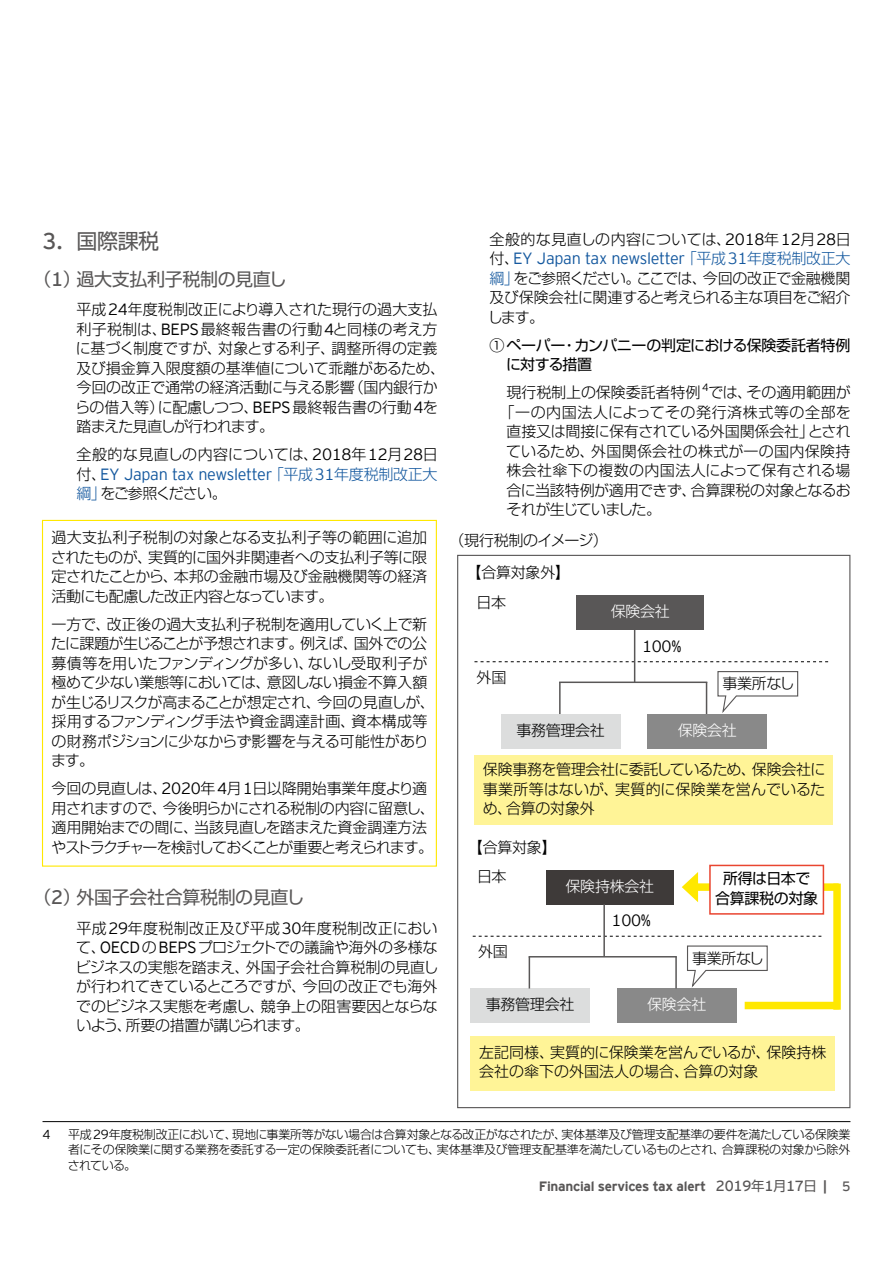
<style>
.page{position:relative;width:893px;height:1263px;background:#fff}
.page>*{position:absolute;margin:0;border:0;box-sizing:border-box;transform-origin:0 0}
.t1{font:21px "Shin Go Pro";color:#595757}
.t2{font:18px "Shin Go Pro";letter-spacing:-.02em;color:#595757}
.t3{font:300 16.2px "EY Interstate";letter-spacing:-.02em;color:#15599f}
.t4{font:300 16.2px "EY Interstate";letter-spacing:-.02em;color:#000}
.t5{font:300 15px/19.5px "Shin Go Pro";letter-spacing:-.015em;color:#000;text-align:justify}
.t6{font:300 15px/19.5px "Shin Go Pro";letter-spacing:-.04em;color:#000}
.t7{font:300 15px "Shin Go Pro";letter-spacing:.025em;color:#000}
.t8{font:15px/19.5px "Shin Go Pro";letter-spacing:-.025em;color:#000}
.t9{font:300 15px "Shin Go Pro";letter-spacing:.04em;color:#000}
.t10{font:300 15px "Shin Go Pro";letter-spacing:.02em;color:#000}
.t11{font:300 15px "Shin Go Pro";letter-spacing:-.02em;color:#fff}
.t12{font:300 15px "Shin Go Pro";letter-spacing:-.075em;color:#000}
.t13{font:300 15px "Shin Go Pro";letter-spacing:-.06em;color:#000}
.t14{font:300 15px "Shin Go Pro";letter-spacing:-.035em;color:#000}
.t15{font:700 13.5px "EY Interstate";letter-spacing:-.02em;color:#595757}
.t16{font:300 13.05px "EY Interstate";color:#000}
.t17{font:300 12px/15.8px "Shin Go Pro";letter-spacing:-.03em;color:#000;text-align:justify}
.t18{font:300 10.5px "EY Interstate";color:#000}
.s1{font-family:"EY Interstate";font-size:22.8px}
.s2{font-family:"EY Interstate";font-size:19.5px}
.s3{font-family:"EY Interstate";font-size:16.2px}
.s4{font-family:"Shin Go Pro";font-size:15px;color:#000}
.s5{font-family:"Shin Go Pro";font-size:15px}
.s6{color:#15599f}
.s7{font-family:"EY Interstate";font-size:13.05px}
.s8{font-weight:400;font-size:14.7px}
.s9{font-family:"Shin Go Pro";font-weight:400}
.s10{font-weight:400}
</style>
<div class="page">
<hr style="left:43px;top:1121px;width:807px;height:1px;background:#000">
<div style="left:42px;top:520px;width:395px;height:347px;border:1px solid #ffe800"></div>
<div style="left:576px;top:596px;width:128px;height:34px;background:#595757"></div>
<div style="left:474px;top:756px;width:359px;height:69px;background:#fff497"></div>
<div style="left:501px;top:714px;width:119px;height:34px;background:#dcdddd"></div>
<div style="left:648px;top:714px;width:119px;height:34px;background:#898989"></div>
<svg style="left:474px;top:661px;width:354px;height:1px"></svg>
<hr style="left:634px;top:630px;width:1px;height:52px;background:#595757">
<hr style="left:706px;top:682px;width:1px;height:32px;background:#595757">
<hr style="left:559px;top:682px;width:2px;height:32px;background:#595757">
<hr style="left:559px;top:681px;width:148px;height:2px;background:#595757">
<svg style="left:717px;top:671px;width:82px;height:42px"></svg>
<div style="left:546px;top:870px;width:128px;height:34px;background:#3e3a39"></div>
<div style="left:471px;top:1035px;width:364px;height:55px;background:#fff497"></div>
<div style="left:471px;top:988px;width:119px;height:34px;background:#dcdddd"></div>
<div style="left:617px;top:988px;width:119px;height:34px;background:#898989"></div>
<svg style="left:473px;top:936px;width:348px;height:1px"></svg>
<hr style="left:603px;top:904px;width:2px;height:53px;background:#595757">
<hr style="left:675px;top:956px;width:2px;height:32px;background:#595757">
<hr style="left:529px;top:956px;width:1px;height:32px;background:#595757">
<hr style="left:529px;top:956px;width:148px;height:1px;background:#595757">
<svg style="left:687px;top:945px;width:81px;height:44px"></svg>
<div style="left:692px;top:883px;width:147px;height:8px;background:#ffe800"></div>
<svg style="left:682px;top:872px;width:16px;height:30px"></svg>
<div style="left:833px;top:883px;width:8px;height:127px;background:#ffe800"></div>
<div style="left:745px;top:1002px;width:94px;height:7px;background:#ffe800"></div>
<div style="left:710px;top:865px;width:113px;height:49px;background:#fff"></div>
<div style="left:709px;top:865px;width:115px;height:50px;border:2px solid #e94530"></div>
<h1 class="t1" style="left:43px;top:224px;width:118px"><span class="s1">3.</span> 国際課税</h1>
<p class="t2" style="left:34px;top:265px;width:255px">（<span class="s2">1</span>）過大支払利子税制の見直し</p>
<p class="t5" style="left:75px;top:298px;width:371px;text-align:left">平成<span class="s3">24</span>年度税制改正により導入された現行の過大支払利子税制は、<span class="s3">BEPS</span>最終報告書の行動<span class="s3">4</span>と同様の考え方に基づく制度ですが、対象とする利子、調整所得の定義及び損金算入限度額の基準値について乖離があるため、今回の改正で通常の経済活動に与える影響（国内銀行からの借入等）に配慮しつつ、<span class="s3">BEPS</span>最終報告書の行動<span class="s3">4</span>を踏まえた見直しが行われます。</p>
<p class="t7" style="left:77px;top:442px;width:363px">全般的な見直しの内容については、<span class="s3">2018</span>年<span class="s3">12</span>月<span class="s3">28</span>日</p>
<p class="t3" style="left:77px;top:463px;width:362px"><span class="s4">付、</span>EY Japan tax newsletter<span class="s5">「平成</span>31<span class="s5">年度税制改正大</span></p>
<p class="t12" style="left:77px;top:481px;width:152px"><span class="s6">綱」</span>をご参照ください。</p>
<p class="t5" style="left:51px;top:526px;width:378px">過大支払利子税制の対象となる支払利子等の範囲に追加されたものが、実質的に国外非関連者への支払利子等に限定されたことから、本邦の金融市場及び金融機関等の経済活動にも配慮した改正内容となっています。</p>
<p class="t5" style="left:51px;top:612px;width:385px;text-align:left">一方で、改正後の過大支払利子税制を適用していく上で新たに課題が生じることが予想されます。例えば、国外での公募債等を用いたファンディングが多い、ないし受取利子が極めて少ない業態等においては、意図しない損金不算入額が生じるリスクが高まることが想定され、今回の見直しが、採用するファンディング手法や資金調達計画、資本構成等の財務ポジションに少なからず影響を与える可能性があります。</p>
<p class="t6" style="left:51px;top:777px;width:385px">今回の見直しは、<span class="s3">2020</span>年<span class="s3">4</span>月<span class="s3">1</span>日以降開始事業年度より適用されますので、今後明らかにされる税制の内容に留意し、適用開始までの間に、当該見直しを踏まえた資金調達方法やストラクチャーを検討しておくことが重要と考えられます。</p>
<p class="t2" style="left:34px;top:883px;width:272px">（<span class="s2">2</span>）外国子会社合算税制の見直し</p>
<p class="t5" style="left:76px;top:916px;width:364px">平成<span class="s3">29</span>年度税制改正及び平成<span class="s3">30</span>年度税制改正において、<span class="s3">OECD</span>の<span class="s3">BEPS</span>プロジェクトでの議論や海外の多様なビジネスの実態を踏まえ、外国子会社合算税制の見直しが行われてきているところですが、今回の改正でも海外でのビジネス実態を考慮し、競争上の阻害要因とならないよう、所要の措置が講じられます。</p>
<p class="t7" style="left:489px;top:227px;width:363px">全般的な見直しの内容については、<span class="s3">2018</span>年<span class="s3">12</span>月<span class="s3">28</span>日</p>
<p class="t3" style="left:489px;top:247px;width:362px"><span class="s4">付、</span>EY Japan tax newsletter<span class="s5">「平成</span>31<span class="s5">年度税制改正大</span></p>
<p class="t5" style="left:488px;top:267px;width:364px"><span class="s6">綱」</span>をご参照ください。ここでは、今回の改正で金融機関及び保険会社に関連すると考えられる主な項目をご紹介します。</p>
<p class="t8" style="left:506px;top:334px;width:346px;text-indent:-17px">① ペーパー・カンパニーの判定における保険委託者特例に対する措置</p>
<p class="t5" style="left:506px;top:381px;width:195px">現行税制上の保険委託者特例</p>
<p class="t18" style="left:702px;top:380px;width:8px">4</p>
<p class="t5" style="left:708px;top:381px;width:144px">では、その適用範囲が</p>
<p class="t9" style="left:500px;top:400px;width:353px">「一の内国法人によってその発行済株式等の全部を</p>
<p class="t5" style="left:506px;top:420px;width:346px">直接又は間接に保有されている外国関係会社」とされ</p>
<p class="t10" style="left:506px;top:439px;width:346px">ているため、外国関係会社の株式が一の国内保険持</p>
<p class="t7" style="left:506px;top:458px;width:345px">株会社傘下の複数の内国法人によって保有される場</p>
<p class="t5" style="left:506px;top:479px;width:346px">合に当該特例が適用できず、合算課税の対象となるお</p>
<p class="t13" style="left:506px;top:497px;width:156px">それが生じていました。</p>
<p class="t14" style="left:450px;top:528px;width:160px">（現行税制のイメージ）</p>
<p class="t5" style="left:467px;top:561px;width:105px">【合算対象外】</p>
<p class="t5" style="left:477px;top:591px;width:31px">日本</p>
<p class="t5" style="left:477px;top:665px;width:31px">外国</p>
<p class="t11" style="left:611px;top:599px;width:61px">保険会社</p>
<p class="t4" style="left:642px;top:635px;width:41px">100%</p>
<p class="t5" style="left:722px;top:672px;width:73px">事業所なし</p>
<p class="t5" style="left:516px;top:718px;width:90px">事務管理会社</p>
<p class="t11" style="left:678px;top:718px;width:61px">保険会社</p>
<p class="t5" style="left:483px;top:758px;width:344px">保険事務を管理会社に委託しているため、保険会社に事業所等はないが、実質的に保険業を営んでいるため、合算の対象外</p>
<p class="t5" style="left:468px;top:835px;width:91px">【合算対象】</p>
<p class="t5" style="left:477px;top:865px;width:31px">日本</p>
<p class="t5" style="left:478px;top:940px;width:31px">外国</p>
<p class="t11" style="left:566px;top:874px;width:90px">保険持株会社</p>
<p class="t4" style="left:612px;top:909px;width:41px">100%</p>
<p class="t8" style="left:715px;top:867px;width:105px;text-align:center">所得は日本で合算課税の対象</p>
<p class="t5" style="left:692px;top:946px;width:73px">事業所なし</p>
<p class="t5" style="left:486px;top:993px;width:90px">事務管理会社</p>
<p class="t11" style="left:647px;top:992px;width:61px">保険会社</p>
<p class="t5" style="left:479px;top:1040px;width:349px">左記同様、実質的に保険業を営んでいるが、保険持株会社の傘下の外国法人の場合、合算の対象</p>
<p class="t16" style="left:43px;top:1125px;width:10px">4</p>
<p class="t17" style="left:68px;top:1125px;width:784px">平成<span class="s7">29</span>年度税制改正において、現地に事業所等がない場合は合算対象となる改正がなされたが、実体基準及び管理支配基準の要件を満たしている保険業者にその保険業に関する業務を委託する一定の保険委託者についても、実体基準及び管理支配基準を満たしているものとされ、合算課税の対象から除外されている。</p>
<p class="t15" style="left:539px;top:1177px;width:313px">Financial services tax alert <span class="s8">2019</span><span class="s9">年</span><span class="s8">1</span><span class="s9">月</span><span class="s8">17</span><span class="s9">日</span> | <span class="s10">5</span></p>
</div>
